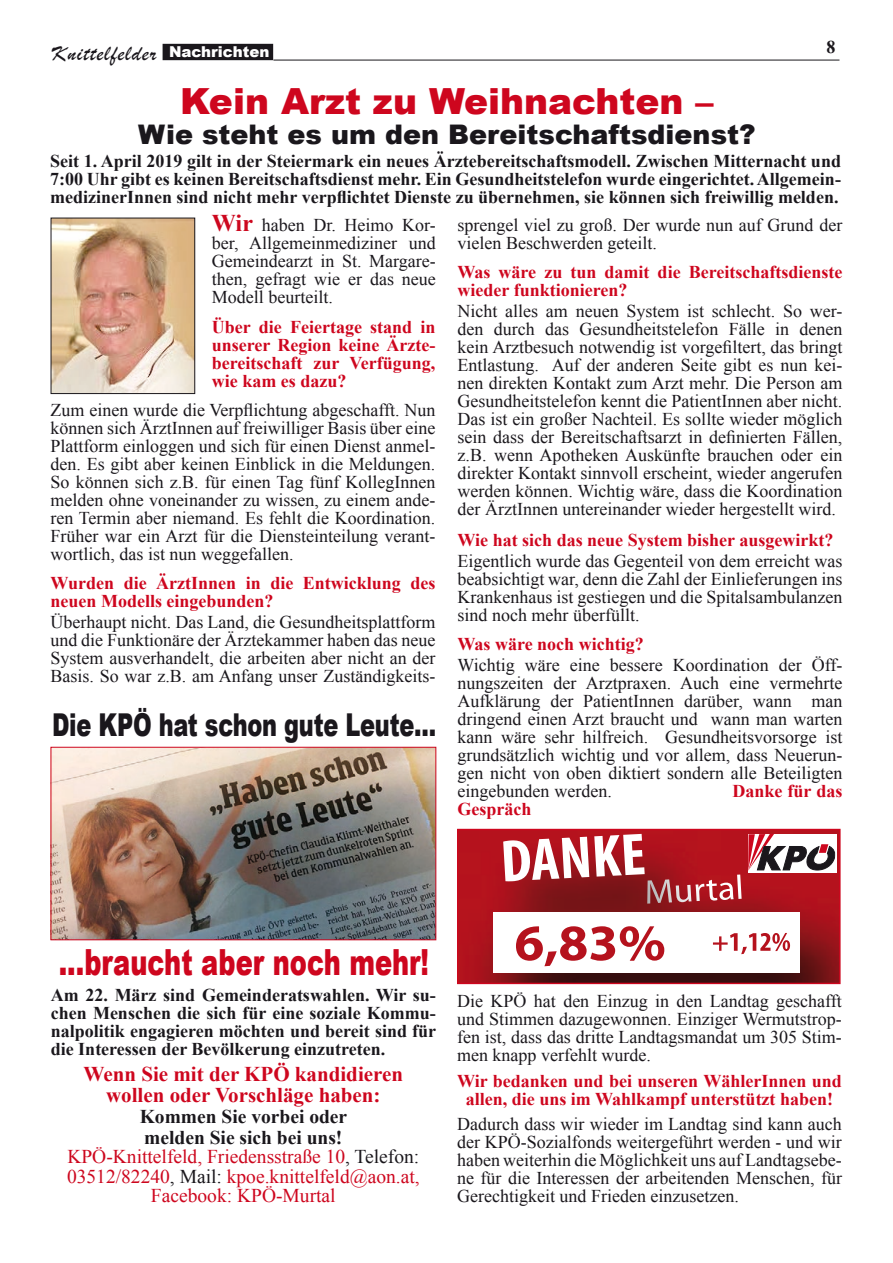
<style>
.page{position:relative;width:893px;height:1263px;background:#fff}
.page>*{position:absolute;margin:0;border:0;box-sizing:border-box;transform-origin:0 0}
.t1{font:900 36px "Arial";color:#ce061e;scale:.71 1}
.t2{font:900 36px "Arial";color:#ce061e}
.t3{font:900 31.5px "Arial";letter-spacing:-.01em;color:#1a171c;scale:.71 1}
.t4{font:900 27px "Arial";color:#1a171c}
.t5{font:22.5px "Brush Script";letter-spacing:.05em;color:#1a171c}
.t6{font:700 21px "Times New Roman";color:#ce061e}
.t7{font:19.5px/19.5px "Times New Roman";color:#cd071e}
.Absatzformat_1{font:700 19.5px "Times New Roman";color:#1a171c}
.t8{font:19.5px "Times New Roman";color:#ce061e}
.t9{font:18px/18px "Times New Roman";color:#1a171c;text-align:justify}
.t10{font:700 18px/18px "Times New Roman";color:#1a171c;text-align:justify}
.t11{font:700 18px/18px "Times New Roman";color:#ce061e}
.t12{font:900 15px "Arial";color:#fff}
.s1{font-weight:700;font-size:24px;color:#cd071e}
.s2{color:#1a171c}
.s3{color:#ce061e}
</style>
<div class="page">
<div style="left:163px;top:44px;width:110px;height:16px;background:#1a171c"></div>
<hr style="left:273px;top:60px;width:566px;height:1px;background:#1a171c">
<img style="left:53px;top:749px;width:381px;height:189px">
<div style="left:51px;top:747px;width:385px;height:193px;border:1px solid #ce061e"></div>
<img style="left:53px;top:220px;width:140px;height:172px">
<div style="left:51px;top:218px;width:144px;height:176px;border:1px solid #1a171c"></div>
<img style="left:459px;top:831px;width:380px;height:151px">
<img style="left:494px;top:912px;width:306px;height:60px">
<div style="left:457px;top:829px;width:384px;height:155px;border:1px solid #ce061e"></div>
<div style="left:748px;top:834px;width:89px;height:38px;background:#fff"></div>
<svg style="left:748px;top:834px;width:88px;height:37px"></svg>
<p class="t5" style="left:52px;top:38px;width:106px">Knittelfelder</p>
<p class="t12" style="left:169px;top:41px;width:102px">Nachrichten</p>
<p class="t10" style="left:826px;top:37px;width:10px">8</p>
<p class="t2" style="left:180px;top:75px;width:535px">Kein Arzt zu Weihnachten –</p>
<p class="t4" style="left:138px;top:115px;width:619px">Wie steht es um den Bereitschaftsdienst?</p>
<p class="t10" style="left:50px;top:152px;width:792px">Seit 1. April 2019 gilt in der Steiermark ein neues Ärztebereitschaftsmodell. Zwischen Mitternacht und 7:00 Uhr gibt es keinen Bereitschaftsdienst mehr. Ein Gesundheitstelefon wurde eingerichtet. Allgemein&shy;medizinerInnen sind nicht mehr verpflichtet Dienste zu übernehmen, sie können sich freiwillig melden.</p>
<p class="t9" style="left:212px;top:216px;width:225px"><span class="s1">Wir</span> haben Dr. Heimo Kor&shy;ber, Allgemeinmediziner und Gemeindearzt in St. Margare&shy;then, gefragt wie er das neue Modell beurteilt.</p>
<p class="t11" style="left:212px;top:318px;width:225px;text-align:justify">Über die Feiertage stand in unserer Region keine Ärzte&shy;bereitschaft zur Verfügung, wie kam es dazu?</p>
<p class="t9" style="left:51px;top:401px;width:386px">Zum einen wurde die Verpflichtung abgeschafft. Nun können sich ÄrztInnen auf freiwilliger Basis über eine Plattform einloggen und sich für einen Dienst anmel&shy;den. Es gibt aber keinen Einblick in die Meldungen.<br>So können sich z.B. für einen Tag fünf KollegInnen melden ohne voneinander zu wissen, zu einem ande&shy;ren Termin aber niemand. Es fehlt die Koordination.<br>Früher war ein Arzt für die Diensteinteilung verant&shy;wortlich, das ist nun weggefallen.</p>
<p class="t11" style="left:51px;top:573px;width:386px">Wurden die ÄrztInnen in die Entwicklung des neuen Modells eingebunden?</p>
<p class="t9" style="left:51px;top:612px;width:386px">Überhaupt nicht. Das Land, die Gesundheitsplattform und die Funktionäre der Ärztekammer haben das neue System ausverhandelt, die arbeiten aber nicht an der Basis. So war z.B. am Anfang unser Zuständigkeits-</p>
<p class="t3" style="left:52px;top:702px;width:542px">Die KPÖ hat schon gute Leute...</p>
<p class="t9" style="left:458px;top:216px;width:386px">sprengel viel zu groß. Der wurde nun auf Grund der vielen Beschwerden geteilt.</p>
<p class="t11" style="left:458px;top:262px;width:386px">Was wäre zu tun damit die Bereitschaftsdienste wieder funktionieren?</p>
<p class="t9" style="left:458px;top:301px;width:386px">Nicht alles am neuen System ist schlecht. So wer&shy;den durch das Gesundheitstelefon Fälle in denen kein Arztbesuch notwendig ist vorgefiltert, das bringt Entlastung. Auf der anderen Seite gibt es nun kei&shy;nen direkten Kontakt zum Arzt mehr. Die Person am Gesundheitstelefon kennt die PatientInnen aber nicht.<br>Das ist ein großer Nachteil. Es sollte wieder möglich sein dass der Bereitschaftsarzt in definierten Fällen, z.B. wenn Apotheken Auskünfte brauchen oder ein direkter Kontakt sinnvoll erscheint, wieder angerufen werden können. Wichtig wäre, dass die Koordination der ÄrztInnen untereinander wieder hergestellt wird.</p>
<p class="t11" style="left:458px;top:531px;width:377px">Wie hat sich das neue System bisher ausgewirkt?</p>
<p class="t9" style="left:458px;top:552px;width:386px">Eigentlich wurde das Gegenteil von dem erreicht was beabsichtigt war, denn die Zahl der Einlieferungen ins Krankenhaus ist gestiegen und die Spitalsambulanzen sind noch mehr überfüllt.</p>
<p class="t11" style="left:458px;top:634px;width:188px">Was wäre noch wichtig?</p>
<p class="t9" style="left:458px;top:655px;width:386px">Wichtig wäre eine bessere Koordination der Öff&shy;nungszeiten der Arztpraxen. Auch eine vermehrte Aufklärung der PatientInnen darüber, wann man dringend einen Arzt braucht und wann man warten kann wäre sehr hilfreich. Gesundheitsvorsorge ist grundsätzlich wichtig und vor allem, dass Neuerun&shy;gen nicht von oben diktiert sondern alle Beteiligten eingebunden werden.</p>
<p class="t11" style="left:733px;top:781px;width:111px">Danke für das</p>
<p class="t11" style="left:458px;top:799px;width:75px">Gespräch</p>
<p class="t1" style="left:59px;top:935px;width:523px">...braucht aber noch mehr!</p>
<p class="t10" style="left:51px;top:986px;width:387px">Am 22. März sind Gemeinderatswahlen. Wir su&shy;chen Menschen die sich für eine soziale Kommu&shy;nalpolitik engagieren möchten und bereit sind für die Interessen der Bevölkerung einzutreten.</p>
<p class="t6" style="left:84px;top:1059px;width:321px">Wenn Sie mit der KPÖ kandidieren</p>
<p class="t6" style="left:106px;top:1080px;width:276px">wollen oder Vorschläge haben:</p>
<p class="Absatzformat_1" style="left:140px;top:1103px;width:209px">Kommen Sie vorbei oder</p>
<p class="Absatzformat_1" style="left:144px;top:1124px;width:200px">melden Sie sich bei uns!</p>
<p class="t7" style="left:67px;top:1147px;width:354px">KPÖ-Knittelfeld, Friedensstraße 10<span class="s2">, Telefon:<br></span>03512/82240<span class="s2">, Mail:</span> <span class="s3">kpoe.knittelfeld@aon.at,</span></p>
<p class="t8" style="left:151px;top:1183px;width:186px">Facebook: KPÖ-Murtal</p>
<p class="t9" style="left:457px;top:992px;width:386px">Die KPÖ hat den Einzug in den Landtag geschafft und Stimmen dazugewonnen. Einziger Wermutstrop&shy;fen ist, dass das dritte Landtagsmandat um 305 Stim&shy;men knapp verfehlt wurde.</p>
<p class="t11" style="left:457px;top:1071px;width:386px;text-align:center">Wir bedanken und bei unseren WählerInnen und allen, die uns im Wahlkampf unterstützt haben!</p>
<p class="t9" style="left:457px;top:1115px;width:386px">Dadurch dass wir wieder im Landtag sind kann auch der KPÖ-Sozialfonds weitergeführt werden - und wir haben weiterhin die Möglichkeit uns auf Landtagsebe&shy;ne für die Interessen der arbeitenden Menschen, für Gerechtigkeit und Frieden einzusetzen.</p>
</div>
